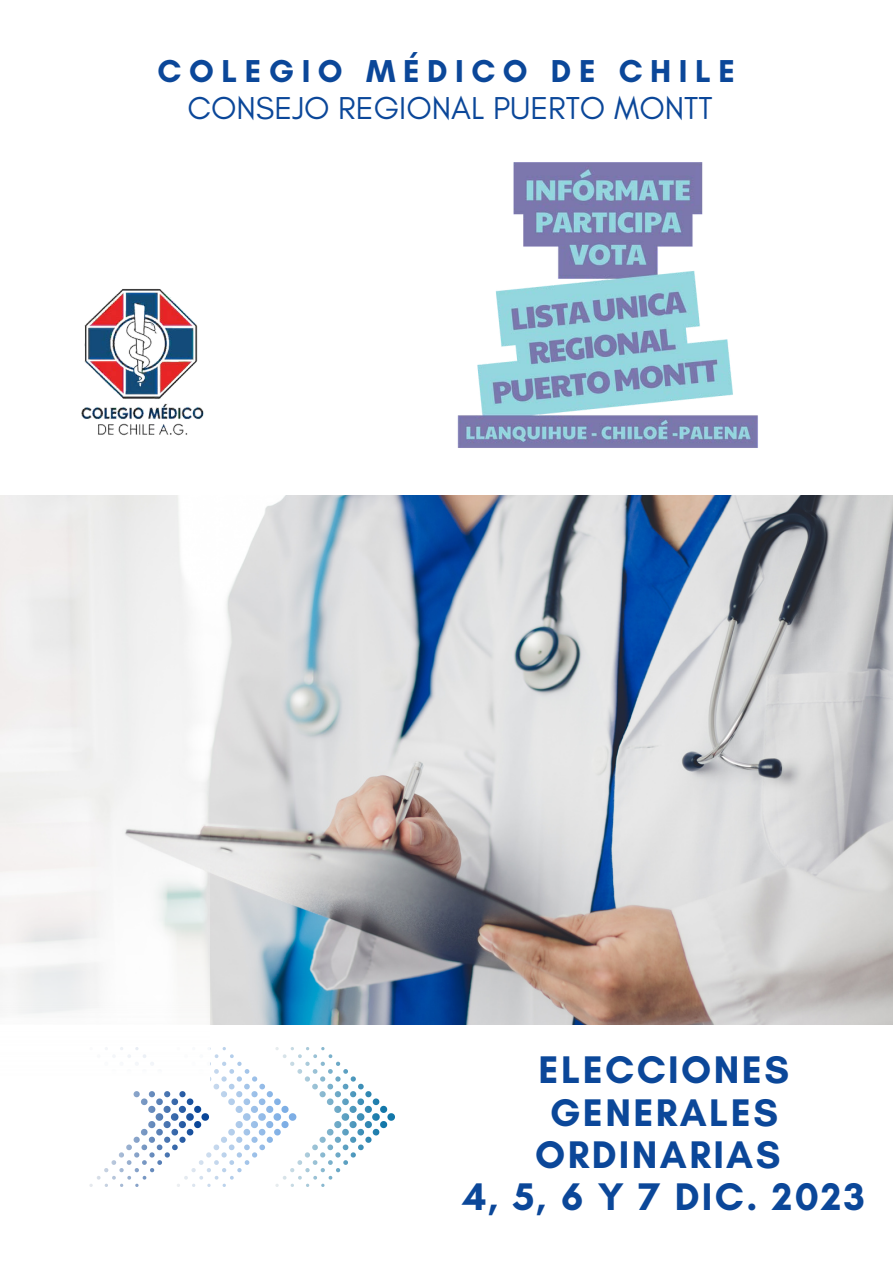
<style>
.page{position:relative;width:893px;height:1264px;background:#fff}
.page>*{position:absolute;margin:0;border:0;box-sizing:border-box;transform-origin:0 0}
.t1{font:700 39.15px/42.2px "Glacial Indifference";letter-spacing:.06em;color:#0b4799;text-align:center}
.t2{font:32.25px "Glacial Indifference";color:#0b4799}
.t3{font:700 32.25px "Glacial Indifference";letter-spacing:.235em;color:#0b4799}
</style>
<div class="page">
<img style="left:0;top:495px;width:892px;height:529px">
<svg style="left:89px;top:1047px;width:306px;height:139px"></svg>
<img style="left:81px;top:289px;width:123px;height:147px">
<img style="left:457px;top:162px;width:301px;height:286px">
<img style="left:0;top:710px;width:209px;height:380px">
<img style="left:618px;top:993px;width:274px;height:32px">
<p class="t3" style="left:157px;top:51px;width:579px">COLEGIO MÉDICO DE CHILE</p>
<p class="t2" style="left:187px;top:88px;width:526px">CONSEJO REGIONAL PUERTO MONTT</p>
<p class="t1" style="left:538px;top:1048px;width:252px">ELECCIONES</p>
<p class="t1" style="left:535px;top:1090px;width:247px">GENERALES<br>ORDINARIAS</p>
<p class="t1" style="left:462px;top:1175px;width:403px">4, 5, 6 Y 7 DIC. 2023</p>
</div>
